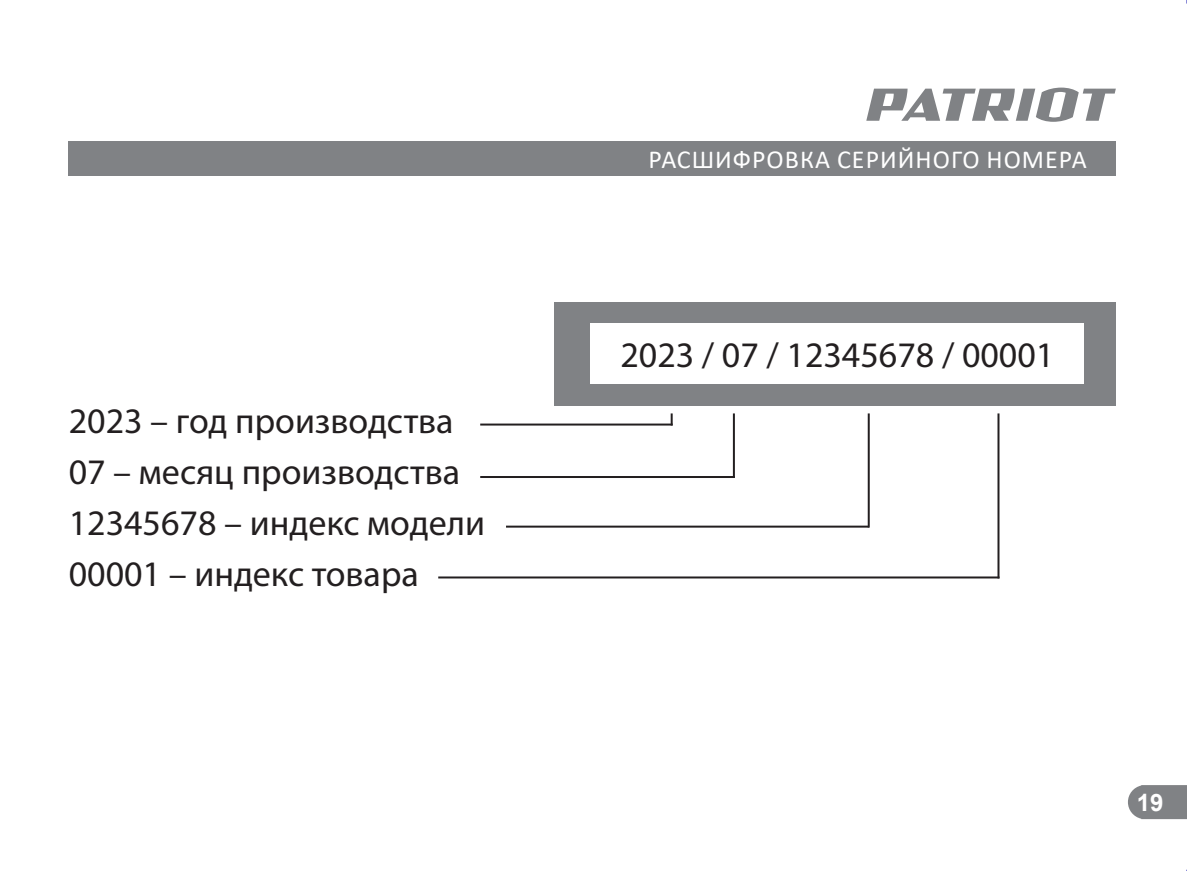
<style>
.page{position:relative;width:1187px;height:871px;background:#fff}
.page>*{position:absolute;margin:0;border:0;box-sizing:border-box;transform-origin:0 0}
.t1{font:36px/51px "Myriad Pro";color:#231f20}
.t2{font:26px "Calibri";letter-spacing:.04em;color:#fff}
.t3{font:700 24px "Arial";color:#fff}
</style>
<div class="page">
<div style="left:69px;top:141px;width:1046px;height:34px;background:#808285"></div>
<svg style="left:1128px;top:785px;width:58px;height:34px;background:#88898c"></svg>
<svg style="left:866px;top:88px;width:249px;height:34px"></svg>
<div style="left:554px;top:302px;width:561px;height:104px;background:#808285"></div>
<hr style="left:480px;top:423px;width:192px;height:2px;background:#231f20">
<hr style="left:480px;top:476px;width:255px;height:2px;background:#231f20">
<hr style="left:506px;top:525px;width:362px;height:2px;background:#231f20">
<hr style="left:438px;top:576px;width:561px;height:2px;background:#231f20">
<div style="left:590px;top:323px;width:494px;height:61px;background:#fff"></div>
<svg style="left:670px;top:413px;width:2px;height:11px"></svg>
<hr style="left:733px;top:413px;width:2px;height:65px;background:#231f20">
<hr style="left:867px;top:413px;width:2px;height:114px;background:#231f20">
<hr style="left:997px;top:413px;width:2px;height:165px;background:#231f20">
<p class="t1" style="left:69px;top:399px;width:418px">2023 – год производства<br>07 – месяц производства<br>12345678 – индекс модели<br>00001 – индекс товара</p>
<p class="t2" style="left:648px;top:142px;width:440px">РАСШИФРОВКА СЕРИЙНОГО НОМЕРА</p>
<p class="t1" style="left:620px;top:333px;width:435px">2023 / 07 / 12345678 / 00001</p>
<p class="t3" style="left:1136px;top:788px;width:28px">19</p>
</div>
